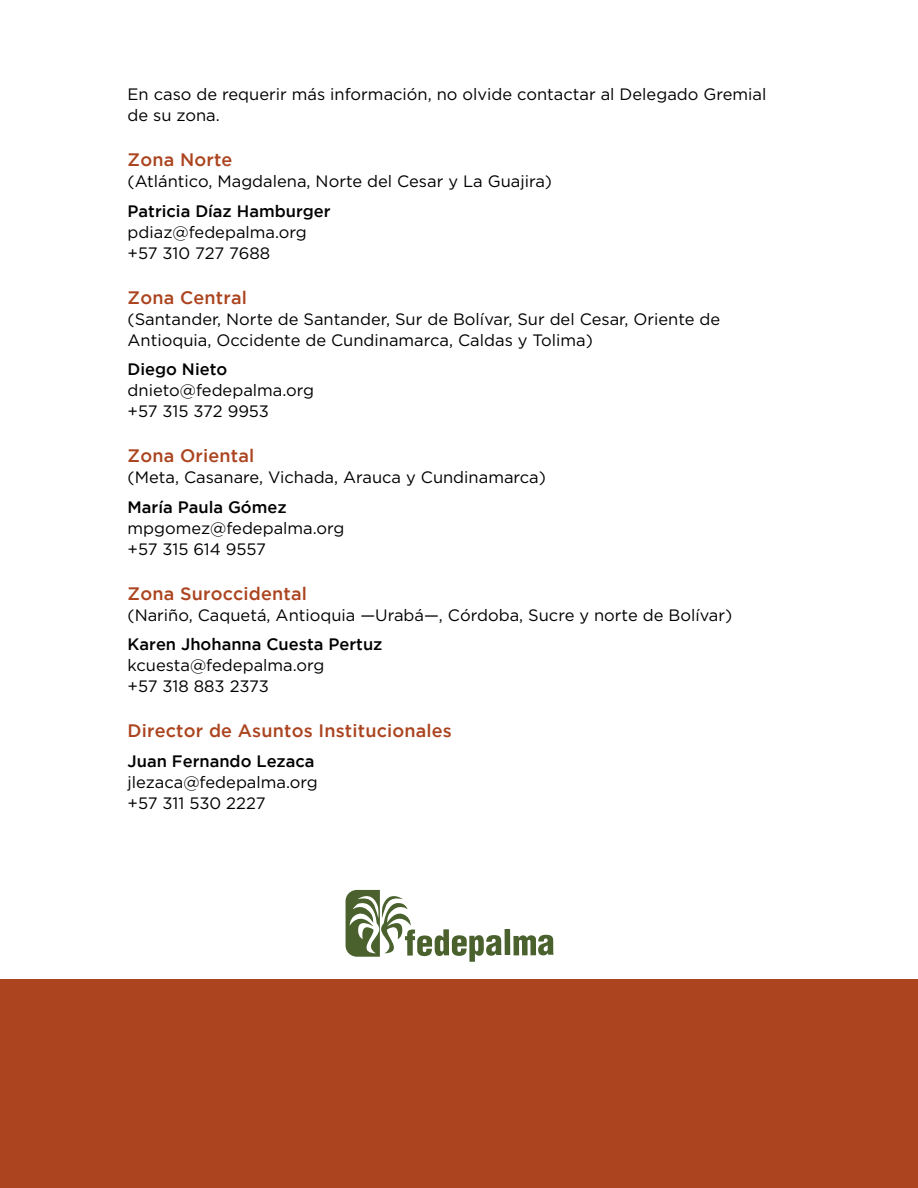
<style>
.page{position:relative;width:918px;height:1188px;background:#fff}
.page>*{position:absolute;margin:0;border:0;box-sizing:border-box;transform-origin:0 0}
.t1{font:500 18px "Gotham";letter-spacing:.01em;color:#ab441f}
.t2{font:16.5px/21px "Gotham";color:#000}
.t3{font:500 16.5px "Gotham";color:#000}
</style>
<div class="page">
<div style="left:0;top:979px;width:918px;height:209px;background:#ab441f"></div>
<div style="left:505px;top:929px;width:5px;height:26px;background:#4a612e"></div>
<svg style="left:513px;top:935px;width:41px;height:20px"></svg>
<svg style="left:346px;top:889px;width:156px;height:73px"></svg>
<p class="t2" style="left:128px;top:83px;width:640px">En caso de requerir más información, no olvide contactar al Delegado Gremial de su zona.</p>
<p class="t1" style="left:128px;top:149px;width:106px">Zona Norte</p>
<p class="t2" style="left:128px;top:170px;width:426px">(Atlántico, Magdalena, Norte del Cesar y La Guajira)</p>
<p class="t3" style="left:128px;top:201px;width:205px">Patricia Díaz Hamburger</p>
<p class="t2" style="left:128px;top:221px;width:181px">pdiaz@fedepalma.org +57 310 727 7688</p>
<p class="t1" style="left:128px;top:287px;width:121px">Zona Central</p>
<p class="t2" style="left:128px;top:308px;width:594px">(Santander, Norte de Santander, Sur de Bolívar, Sur del Cesar, Oriente de<br>Antioquia, Occidente de Cundinamarca, Caldas y Tolima)</p>
<p class="t3" style="left:128px;top:360px;width:101px">Diego Nieto</p>
<p class="t2" style="left:128px;top:379px;width:188px">dnieto@fedepalma.org +57 315 372 9953</p>
<p class="t1" style="left:128px;top:445px;width:128px">Zona Oriental</p>
<p class="t2" style="left:128px;top:466px;width:420px">(Meta, Casanare, Vichada, Arauca y Cundinamarca)</p>
<p class="t3" style="left:128px;top:497px;width:161px">María Paula Gómez</p>
<p class="t2" style="left:128px;top:517px;width:218px">mpgomez@fedepalma.org +57 315 614 9557</p>
<p class="t1" style="left:128px;top:583px;width:181px">Zona Suroccidental</p>
<p class="t2" style="left:128px;top:604px;width:606px">(Nariño, Caquetá, Antioquia —Urabá—, Córdoba, Sucre y norte de Bolívar)</p>
<p class="t3" style="left:128px;top:635px;width:256px">Karen Jhohanna Cuesta Pertuz</p>
<p class="t2" style="left:128px;top:654px;width:198px">kcuesta@fedepalma.org +57 318 883 2373</p>
<p class="t1" style="left:128px;top:720px;width:326px">Director de Asuntos Institucionales</p>
<p class="t3" style="left:128px;top:751px;width:189px">Juan Fernando Lezaca</p>
<p class="t2" style="left:128px;top:771px;width:192px">jlezaca@fedepalma.org +57 311 530 2227</p>
</div>
